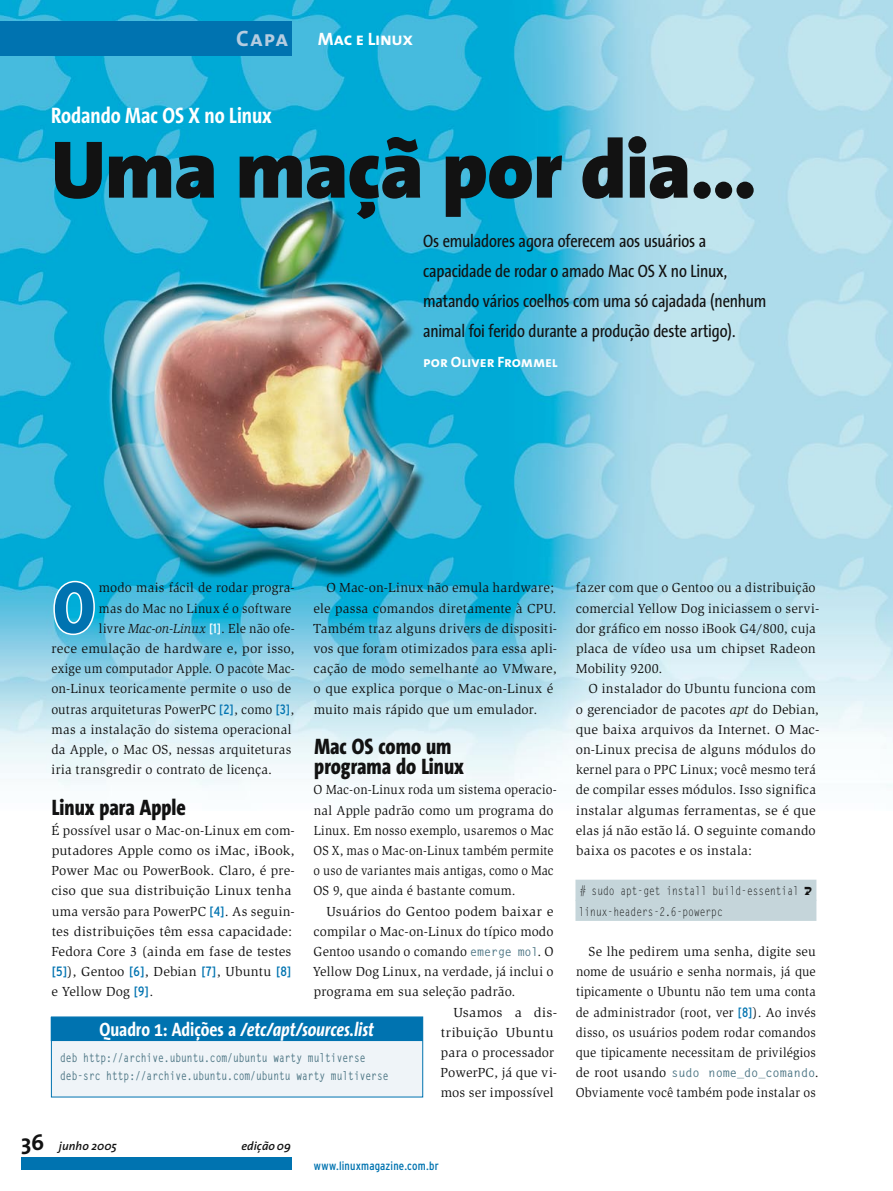
<style>
.page{position:relative;width:893px;height:1191px;background:#fff}
.page>*{position:absolute;margin:0;border:0;box-sizing:border-box;transform-origin:0 0}
.t1{font:900 82.5px "The Sans";letter-spacing:-.01em;color:#121212}
.paragraph_caps{font:800 73.35px "The Sans Condensed";color:#0073b0}
.subtitle{font:800 22.5px/20.2px "The Sans Condensed";color:#121212}
.intro{font:700 22.5px "The Sans Condensed";color:#fff}
.section{font:22.5px "The Sans Bold Caps";color:#b5cce0}
.t2{font:700 22.5px "The Sans";color:#121212}
.title_box{font:italic 700 19.5px "The Sans Condensed";color:#fff}
.summary{font:18px/30px "The Sans Condensed";letter-spacing:-.01em;color:#121212}
.subject{font:18px "The Sans Bold Caps";letter-spacing:-.015em;color:#fff}
.author{font:15px "The Sans Bold Caps";color:#fff}
.paragraph{font:13.5px/20.2px "Slimbach";letter-spacing:.015em;color:#121212}
.paragraph_one{font:13.5px/20.2px "Slimbach";letter-spacing:.015em;color:#121212}
.paragraph_caps-2{font:13.5px "Slimbach";letter-spacing:.01em;color:#121212}
.paragraph_one-2{font:13.5px/20.2px "Slimbach";letter-spacing:.015em;color:#121212;scale:.94 1}
.paragraph-2{font:13.5px/20.2px "Slimbach";letter-spacing:.015em;color:#121212;scale:1.05 1}
.paragraph_caps-3{font:13.5px "Slimbach";letter-spacing:.01em;color:#121212;scale:.94 1}
.paragraph_caps-4{font:13.5px "Slimbach";letter-spacing:.01em;color:#121212;scale:.96 1}
.paragraph-3{font:13.5px "Slimbach";letter-spacing:.015em;color:#121212;scale:.94 1}
.paragraph_caps-5{font:13.5px "Slimbach";letter-spacing:.01em;color:#121212;scale:.95 1}
.codelist_box{font:700 12px "Gothic Looser";color:#4c7584;scale:.8 1}
.codelist{font:12px "Gothic Looser";color:#121212;scale:.8 1}
.paragraph-4{font:700 12px "Gothic Looser";color:#4c7584}
.t3{font:condensed 12px "Interstate";letter-spacing:.015em;color:#0073b0}
.t4{font:italic 600 12px "The Sans";letter-spacing:.01em;color:#121212}
.s1{font-family:"Gothic Looser";font-weight:700;font-size:12px;color:#4c7584}
.s2{font-style:italic}
.s3{font-family:"Interstate";font-stretch:condensed;color:#fff}
.s4{font-family:"Interstate";font-stretch:condensed;color:#0073b0}
.s5{font-style:normal}
.s6{font-family:"Slimbach";font-weight:400;font-size:13.5px;color:#121212}
</style>
<div class="page">
<img style="left:0;top:0;width:893px;height:791px">
<svg style="left:52px;top:579px;width:44px;height:57px"></svg>
<div style="left:575px;top:879px;width:241px;height:21px;background:#c5d5da"></div>
<div style="left:575px;top:900px;width:241px;height:21px;background:#c5d5da"></div>
<div style="left:51px;top:1017px;width:372px;height:80px;background:#eff4f8"></div>
<div style="left:51px;top:1017px;width:372px;height:24px;background:#0073b0"></div>
<div style="left:51px;top:1016px;width:372px;height:81px;border:1px solid #0073b0"></div>
<div style="left:0;top:21px;width:292px;height:34px;background:#0073b0"></div>
<div style="left:21px;top:1157px;width:271px;height:12px;background:#0073b0"></div>
<p class="section" style="left:236px;top:20px;width:54px">Capa</p>
<p class="subject" style="left:318px;top:24px;width:97px">Mac e Linux</p>
<p class="intro" style="left:51px;top:96px;width:222px">Rodando Mac OS X no Linux</p>
<p class="t1" style="left:51px;top:100px;width:707px">Uma maçã por dia…</p>
<p class="summary" style="left:423px;top:226px;width:345px">Os emuladores agora oferecem aos usuários a capacidade de rodar o amado Mac OS X no Linux, matando vários coelhos com uma só cajadada (nenhum animal foi ferido durante a produção deste artigo).</p>
<p class="author" style="left:423px;top:350px;width:136px">por Oliver Frommel</p>
<p class="paragraph_caps" style="left:54px;top:566px;width:43px">O</p>
<p class="paragraph_caps-2" style="left:99px;top:580px;width:197px">modo mais fácil de rodar progra-</p>
<p class="paragraph" style="left:313px;top:578px;width:245px;text-indent:13px">O Mac-on-Linux não emula hardware; ele passa comandos diretamente à CPU.<br>Também traz alguns drivers de dispositi&shy;vos que foram otimizados para essa apli&shy;cação de modo semelhante ao VMware, o que explica porque o Mac-on-Linux é muito mais rápido que um emulador.</p>
<p class="subtitle" style="left:314px;top:736px;width:151px">Mac OS como um programa do Linux</p>
<p class="paragraph_one-2" style="left:314px;top:780px;width:260px">O Mac-on-Linux roda um sistema operacio&shy;nal Apple padrão como um programa do Linux. Em nosso exemplo, usaremos o Mac OS X, mas o Mac-on-Linux também permite o uso de variantes mais antigas, como o Mac OS 9, que ainda é bastante comum.</p>
<p class="paragraph" style="left:313px;top:901px;width:242px;text-align:justify;text-indent:14px">Usuários do Gentoo podem baixar e compilar o Mac-on-Linux do típico modo Gentoo usando o comando <span class="s1">emerge mol</span>. O Yellow Dog Linux, na verdade, já inclui o programa em sua seleção padrão.</p>
<p class="paragraph-2" style="left:441px;top:1002px;width:113px;text-indent:13px">Usamos a dis&shy;tribuição Ubuntu para o processador<br>PowerPC, já que vi&shy;mos ser impossível</p>
<p class="paragraph_caps-3" style="left:99px;top:600px;width:206px">mas do Mac no Linux é o software</p>
<p class="paragraph_caps-5" style="left:99px;top:620px;width:208px">livre <span class="s2">Mac-on-Linux</span> <span class="s3">[1]</span>. Ele não ofe-</p>
<p class="paragraph_caps-2" style="left:52px;top:640px;width:244px">rece emulação de hardware e, por isso,</p>
<p class="paragraph_caps-3" style="left:51px;top:661px;width:260px">exige um computador Apple. O pacote Mac-</p>
<p class="paragraph_caps-2" style="left:51px;top:681px;width:241px">on-Linux teoricamente permite o uso de</p>
<p class="paragraph_caps-4" style="left:51px;top:701px;width:255px">outras arquiteturas PowerPC <span class="s4">[2]</span>, como <span class="s4">[3]</span>,</p>
<p class="paragraph_caps-2" style="left:52px;top:721px;width:241px">mas a instalação do sistema operacional</p>
<p class="paragraph_caps-2" style="left:51px;top:741px;width:242px">da Apple, o Mac OS, nessas arquiteturas</p>
<p class="paragraph_caps-2" style="left:52px;top:762px;width:222px">iria transgredir o contrato de licença.</p>
<p class="subtitle" style="left:52px;top:797px;width:136px">Linux para Apple</p>
<p class="paragraph_one" style="left:51px;top:820px;width:245px">É possível usar o Mac-on-Linux em com&shy;putadores Apple como os iMac, iBook, Power Mac ou PowerBook. Claro, é pre&shy;ciso que sua distribuição Linux tenha uma versão para PowerPC <span class="s4">[4]</span>. As seguin&shy;tes distribuições têm essa capacidade:<br>Fedora Core 3 (ainda em fase de testes <span class="s4">[5]</span>), Gentoo <span class="s4">[6]</span>, Debian <span class="s4">[7]</span>, Ubuntu <span class="s4">[8] </span>e Yellow Dog <span class="s4">[9]</span>.</p>
<p class="title_box" style="left:100px;top:1012px;width:276px"><span class="s5">Quadro 1: Adições a</span> /etc/apt/sources.list</p>
<p class="codelist_box" style="left:60px;top:1049px;width:383px">deb http://archive.ubuntu.com/ubuntu warty multiverse</p>
<p class="codelist_box" style="left:60px;top:1067px;width:412px">deb-src http://archive.ubuntu.com/ubuntu warty multiverse</p>
<p class="t2" style="left:21px;top:1123px;width:25px">36</p>
<p class="t4" style="left:59px;top:1135px;width:60px">junho 2005</p>
<p class="t4" style="left:241px;top:1135px;width:51px">edição 09</p>
<p class="t3" style="left:314px;top:1158px;width:126px">www.linuxmagazine.com.br</p>
<p class="paragraph" style="left:576px;top:578px;width:245px">fazer com que o Gentoo ou a distribuição comercial Yellow Dog iniciassem o servi&shy;dor gráfico em nosso iBook G4/800, cuja placa de vídeo usa um chipset Radeon Mobility 9200.</p>
<p class="paragraph" style="left:576px;top:679px;width:245px;text-indent:13px">O instalador do Ubuntu funciona com o gerenciador de pacotes <span class="s2">apt</span> do Debian, que baixa arquivos da Internet. O Mac&shy;on-Linux precisa de alguns módulos do kernel para o PPC Linux; você mesmo terá de compilar esses módulos. Isso significa instalar algumas ferramentas, se é que elas já não estão lá. O seguinte comando baixa os pacotes e os instala:</p>
<p class="codelist" style="left:580px;top:882px;width:275px"># sudo apt-get install build-essential</p>
<p class="codelist" style="left:579px;top:903px;width:181px">linux-headers-2.6-powerpc</p>
<p class="paragraph" style="left:576px;top:941px;width:242px;text-align:justify;text-indent:13px">Se lhe pedirem uma senha, digite seu nome de usuário e senha normais, já que tipicamente o Ubuntu não tem uma conta de administrador (root, ver <span class="s4">[8]</span>). Ao invés disso, os usuários podem rodar comandos que tipicamente necessitam de privilégios</p>
<p class="paragraph-4" style="left:576px;top:1064px;width:244px"><span class="s6">de root usando</span> sudo nome_do_comando<span class="s6">.</span></p>
<p class="paragraph-3" style="left:576px;top:1085px;width:257px">Obviamente você também pode instalar os</p>
</div>
